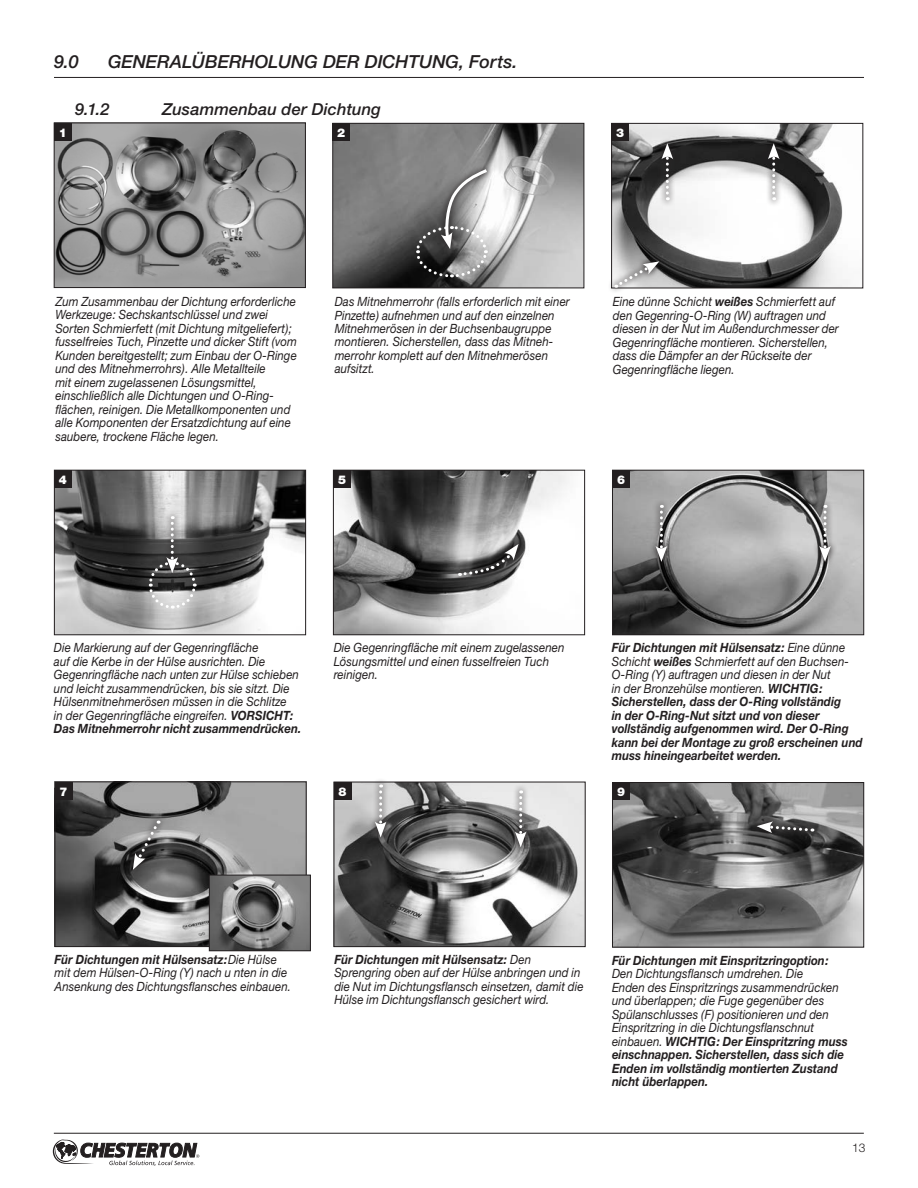
<style>
.page{position:relative;width:918px;height:1188px;background:#fff}
.page>*{position:absolute;margin:0;border:0;box-sizing:border-box;transform-origin:0 0}
.t1{font:italic 500 18px "Helvetica Neue";letter-spacing:-.005em;color:#231f20}
.t2{font:italic 500 16.5px "Helvetica Neue";letter-spacing:.005em;color:#231f20}
.t3{font:italic 12.75px/13.5px "Helvetica Neue CE";letter-spacing:.005em;color:#231f20;scale:.9 1}
.t4{font:italic 700 12.75px/13.5px "Helvetica Neue CE";color:#231f20;scale:.9 1}
.t5{font:900 12px "Helvetica Neue CE";color:#fff}
.t6{font:300 12px "Helvetica Neue CE";color:#231f20}
.s1{font-weight:700}
.s2{font-weight:400}
</style>
<div class="page">
<svg style="left:53px;top:1139px;width:146px;height:27px"></svg>
<hr style="left:54px;top:1133px;width:810px;height:1px;background:#231f20">
<img style="left:56px;top:125px;width:248px;height:161px">
<div style="left:54px;top:123px;width:252px;height:165px;border:1px solid #231f20"></div>
<div style="left:54px;top:123px;width:18px;height:18px;background:#231f20"></div>
<img style="left:613px;top:125px;width:235px;height:161px">
<div style="left:611px;top:123px;width:252px;height:165px;border:1px solid #231f20"></div>
<div style="left:611px;top:123px;width:18px;height:18px;background:#231f20"></div>
<svg style="left:655px;top:137px;width:25px;height:70px"></svg>
<svg style="left:661px;top:143px;width:12px;height:57px"></svg>
<img style="left:334px;top:125px;width:248px;height:161px">
<div style="left:332px;top:123px;width:252px;height:165px;border:1px solid #231f20"></div>
<div style="left:332px;top:123px;width:18px;height:18px;background:#231f20"></div>
<svg style="left:434px;top:162px;width:60px;height:93px"></svg>
<svg style="left:414px;top:167px;width:76px;height:112px;background:#828282"></svg>
<svg style="left:761px;top:137px;width:25px;height:70px"></svg>
<svg style="left:768px;top:143px;width:12px;height:57px"></svg>
<img style="left:56px;top:472px;width:248px;height:161px">
<div style="left:54px;top:470px;width:252px;height:165px;border:1px solid #231f20"></div>
<div style="left:54px;top:470px;width:18px;height:18px;background:#231f20"></div>
<svg style="left:160px;top:510px;width:25px;height:6px"></svg>
<img style="left:614px;top:472px;width:248px;height:161px">
<div style="left:612px;top:470px;width:252px;height:165px;border:1px solid #231f20"></div>
<div style="left:612px;top:470px;width:18px;height:18px;background:#231f20"></div>
<svg style="left:649px;top:498px;width:25px;height:70px"></svg>
<svg style="left:656px;top:505px;width:11px;height:57px"></svg>
<svg style="left:813px;top:498px;width:24px;height:70px"></svg>
<svg style="left:819px;top:505px;width:12px;height:57px"></svg>
<img style="left:335px;top:472px;width:234px;height:161px">
<div style="left:333px;top:470px;width:252px;height:165px;border:1px solid #231f20"></div>
<div style="left:333px;top:470px;width:18px;height:18px;background:#231f20"></div>
<svg style="left:451px;top:538px;width:74px;height:44px"></svg>
<svg style="left:460px;top:544px;width:59px;height:33px;background:#797979"></svg>
<svg style="left:147px;top:516px;width:50px;height:94px;background:#7a7a7a"></svg>
<img style="left:336px;top:784px;width:248px;height:161px">
<div style="left:334px;top:782px;width:252px;height:165px;border:1px solid #231f20"></div>
<div style="left:334px;top:782px;width:18px;height:18px;background:#231f20"></div>
<svg style="left:368px;top:780px;width:25px;height:64px"></svg>
<svg style="left:375px;top:784px;width:12px;height:54px"></svg>
<svg style="left:508px;top:784px;width:25px;height:69px"></svg>
<svg style="left:515px;top:790px;width:12px;height:57px"></svg>
<img style="left:57px;top:784px;width:248px;height:161px">
<div style="left:55px;top:782px;width:252px;height:165px;border:1px solid #231f20"></div>
<div style="left:55px;top:782px;width:18px;height:18px;background:#231f20"></div>
<svg style="left:126px;top:814px;width:40px;height:62px"></svg>
<svg style="left:133px;top:821px;width:26px;height:49px"></svg>
<img style="left:614px;top:784px;width:248px;height:162px">
<div style="left:612px;top:782px;width:252px;height:166px;border:1px solid #231f20"></div>
<div style="left:612px;top:782px;width:18px;height:18px;background:#231f20"></div>
<svg style="left:751px;top:815px;width:69px;height:25px"></svg>
<svg style="left:757px;top:821px;width:56px;height:12px"></svg>
<img style="left:211px;top:877px;width:98px;height:72px">
<div style="left:209px;top:875px;width:102px;height:76px;border:1px solid #231f20"></div>
<hr style="left:54px;top:77px;width:810px;height:1px;background:#231f20">
<svg style="left:610px;top:255px;width:55px;height:37px"></svg>
<svg style="left:616px;top:261px;width:43px;height:27px"></svg>
<h1 class="t1" style="left:54px;top:51px;width:26px">9.0</h1>
<h1 class="t1" style="left:108px;top:51px;width:411px">GENERALÜBERHOLUNG DER DICHTUNG, Forts.</h1>
<p class="t2" style="left:75px;top:99px;width:36px">9.1.2</p>
<p class="t2" style="left:162px;top:99px;width:221px">Zusammenbau der Dichtung</p>
<p class="t5" style="left:59px;top:125px;width:10px">1</p>
<p class="t5" style="left:337px;top:125px;width:10px">2</p>
<p class="t5" style="left:616px;top:125px;width:10px">3</p>
<p class="t3" style="left:55px;top:294px;width:270px">Zum Zusammenbau der Dichtung erforderliche Werkzeuge: Sechskantschlüssel und zwei Sorten Schmierfett (mit Dichtung mitgeliefert); fusselfreies Tuch, Pinzette und dicker Stift (vom Kunden bereitgestellt; zum Einbau der O-Ringe und des Mitnehmerrohrs). Alle Metallteile<br>mit einem zugelassenen Lösungsmittel, einschließlich alle Dichtungen und O-Ring&shy;flächen, reinigen. Die Metallkomponenten und alle Komponenten der Ersatzdichtung auf eine saubere, trockene Fläche legen.</p>
<p class="t3" style="left:613px;top:295px;width:253px">Eine dünne Schicht <span class="s1">weißes</span> Schmierfett auf den Gegenring-O-Ring (W) auftragen und diesen in der Nut im Außendurchmesser der Gegenringfläche montieren. Sicherstellen, dass die Dämpfer an der Rückseite der Gegenringfläche liegen.</p>
<p class="t3" style="left:335px;top:295px;width:263px">Das Mitnehmerrohr (falls erforderlich mit einer Pinzette) aufnehmen und auf den einzelnen Mitnehmerösen in der Buchsenbaugruppe montieren. Sicherstellen, dass das Mitneh&shy;merrohr komplett auf den Mitnehmerösen aufsitzt.</p>
<p class="t5" style="left:59px;top:472px;width:10px">4</p>
<p class="t5" style="left:338px;top:472px;width:10px">5</p>
<p class="t5" style="left:617px;top:472px;width:10px">6</p>
<p class="t3" style="left:54px;top:641px;width:276px">Die Markierung auf der Gegenringfläche<br>auf die Kerbe in der Hülse ausrichten. Die Gegenringfläche nach unten zur Hülse schieben und leicht zusammendrücken, bis sie sitzt. Die Hülsenmitnehmerösen müssen in die Schlitze<br>in der Gegenringfläche eingreifen. <span class="s1">VORSICHT:<br>Das Mitnehmerrohr nicht zusammendrücken.</span></p>
<p class="t4" style="left:612px;top:641px;width:280px">Für Dichtungen mit Hülsensatz: <span class="s2">Eine dünne Schicht</span> weißes <span class="s2">Schmierfett auf den Buchsen-O-Ring (Y) auftragen und diesen in der Nut<br>in der Bronzehülse montieren.</span> WICHTIG:<br>Sicherstellen, dass der O-Ring vollständig<br>in der O-Ring-Nut sitzt und von dieser vollständig aufgenommen wird. Der O-Ring kann bei der Montage zu groß erscheinen und muss hineingearbeitet werden.</p>
<p class="t3" style="left:334px;top:641px;width:258px">Die Gegenringfläche mit einem zugelassenen<br>Lösungsmittel und einen fusselfreien Tuch reinigen.</p>
<p class="t5" style="left:60px;top:784px;width:10px">7</p>
<p class="t5" style="left:339px;top:784px;width:10px">8</p>
<p class="t5" style="left:617px;top:784px;width:10px">9</p>
<p class="t3" style="left:55px;top:953px;width:264px"><span class="s1">Für Dichtungen mit Hülsensatz:</span>Die Hülse mit dem Hülsen-O-Ring (Y) nach u nten in die<br>Ansenkung des Dichtungsflansches einbauen.</p>
<p class="t4" style="left:612px;top:954px;width:242px">Für Dichtungen mit Einspritzringoption:</p>
<p class="t3" style="left:334px;top:953px;width:278px"><span class="s1">Für Dichtungen mit Hülsensatz:</span> Den Sprengring oben auf der Hülse anbringen und in die Nut im Dichtungsflansch einsetzen, damit die Hülse im Dichtungsflansch gesichert wird.</p>
<p class="t3" style="left:612px;top:967px;width:263px">Den Dichtungsflansch umdrehen. Die<br>Enden des Einspritzrings zusammendrücken und überlappen; die Fuge gegenüber des Spülanschlusses (F) positionieren und den Einspritzring in die Dichtungsflanschnut einbauen. <span class="s1">WICHTIG: Der Einspritzring muss einschnappen. Sicherstellen, dass sich die Enden im vollständig montierten Zustand nicht überlappen.</span></p>
<p class="t6" style="left:852px;top:1140px;width:15px">13</p>
</div>
